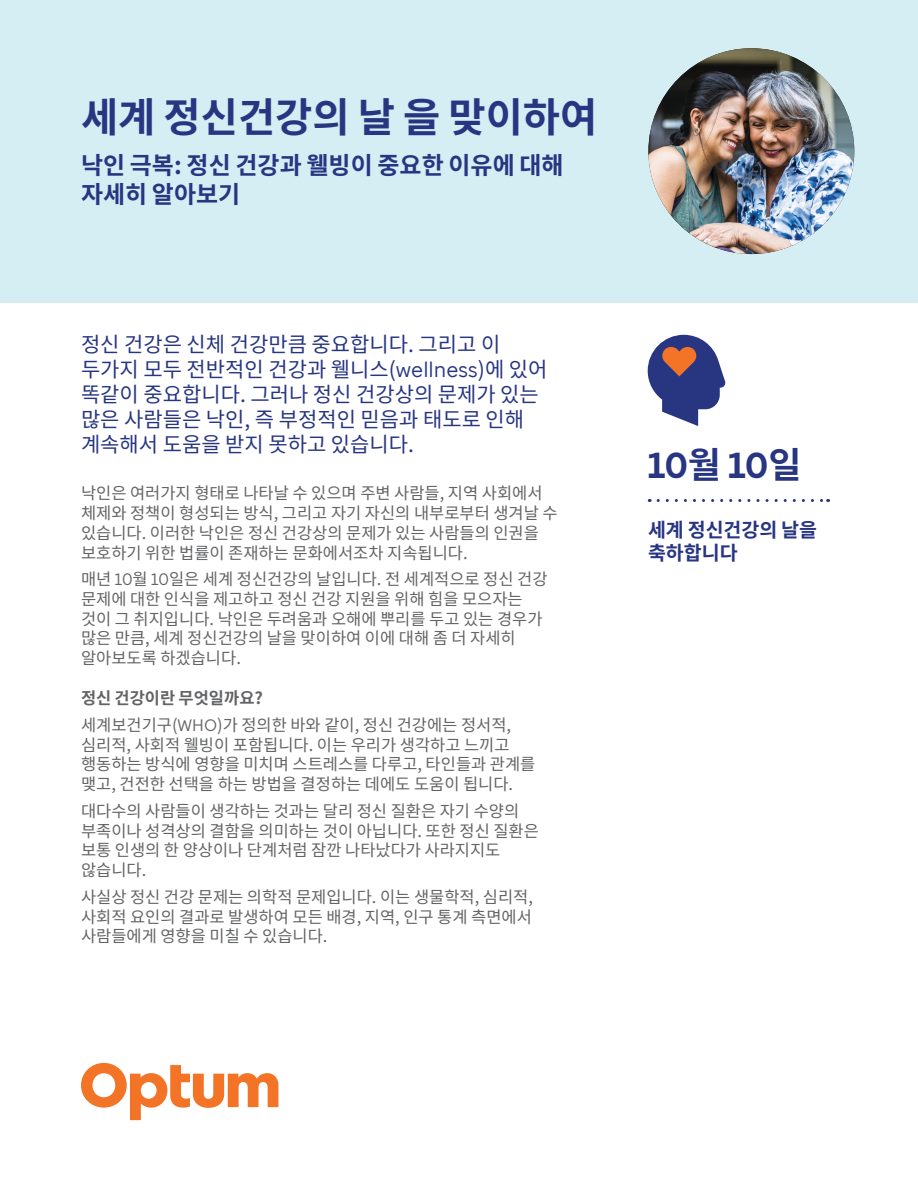
<style>
.page{position:relative;width:918px;height:1188px;background:#fff}
.page>*{position:absolute;margin:0;border:0;box-sizing:border-box;transform-origin:0 0}
.t1{font:700 40.5px "Noto Sans CJ Kkr";color:#283682}
.t2{font:700 36px "Optum Sans";color:#283682}
.t3{font:700 24px/28.8px "Noto Sans CJ Kkr";color:#283682}
.H3_Blue_Reg{font:21px/25.2px "Noto Sans CJ Kkr";color:#283682}
.t4{font:700 19.5px/23.4px "Noto Sans CJ Kkr";color:#283682}
.Body{font:16.5px/19.8px "Noto Sans CJ Kkr";color:#636466}
.H4_Gray{font:700 16.5px "Noto Sans CJ Kkr";color:#636466}
.s1{font-family:"Optum Sans"}
.s2{font-family:"Noto Sans CJ Kkr"}
</style>
<div class="page">
<svg style="left:81px;top:1063px;width:197px;height:57px"></svg>
<svg style="left:648px;top:335px;width:77px;height:91px"></svg>
<div style="left:0;top:0;width:918px;height:302px;background:#d5eef4"></div>
<svg style="left:658px;top:499px;width:171px;height:3px"></svg>
<img style="left:648px;top:48px;width:206px;height:206px;border-radius:103px">
<h1 class="t1" style="left:81px;top:94px;width:518px">세계 정신건강의 날 을 맞이하여</h1>
<h2 class="t3" style="left:81px;top:151px;width:484px">낙인 극복: 정신 건강과 웰빙이 중요한 이유에 대해 자세히 알아보기</h2>
<p class="H3_Blue_Reg" style="left:81px;top:332px;width:468px">정신 건강은 신체 건강만큼 중요합니다. 그리고 이 두가지 모두 전반적인 건강과 웰니스(<span class="s1">wellness</span>)에 있어 똑같이 중요합니다. 그러나 정신 건강상의 문제가 있는 많은 사람들은 낙인, 즉 부정적인 믿음과 태도로 인해 계속해서 도움을 받지 못하고 있습니다.</p>
<p class="Body" style="left:81px;top:484px;width:478px">낙인은 여러가지 형태로 나타날 수 있으며 주변 사람들, 지역 사회에서 체제와 정책이 형성되는 방식, 그리고 자기 자신의 내부로부터 생겨날 수 있습니다. 이러한 낙인은 정신 건강상의 문제가 있는 사람들의 인권을 보호하기 위한 법률이 존재하는 문화에서조차 지속됩니다.</p>
<p class="Body" style="left:81px;top:569px;width:468px">매년 <span class="s1">10</span>월 <span class="s1">10</span>일은 세계 정신건강의 날입니다. 전 세계적으로 정신 건강 문제에 대한 인식을 제고하고 정신 건강 지원을 위해 힘을 모으자는 것이 그 취지입니다. 낙인은 두려움과 오해에 뿌리를 두고 있는 경우가 많은 만큼, 세계 정신건강의 날을 맞이하여 이에 대해 좀 더 자세히 알아보도록 하겠습니다.</p>
<p class="H4_Gray" style="left:81px;top:689px;width:183px">정신 건강이란 무엇일까요?</p>
<p class="Body" style="left:81px;top:715px;width:456px">세계보건기구(<span class="s1">WHO</span>)가 정의한 바와 같이, 정신 건강에는 정서적, 심리적, 사회적 웰빙이 포함됩니다. 이는 우리가 생각하고 느끼고 행동하는 방식에 영향을 미치며 스트레스를 다루고, 타인들과 관계를 맺고, 건전한 선택을 하는 방법을 결정하는 데에도 도움이 됩니다.</p>
<p class="Body" style="left:81px;top:801px;width:460px">대다수의 사람들이 생각하는 것과는 달리 정신 질환은 자기 수양의 부족이나 성격상의 결함을 의미하는 것이 아닙니다. 또한 정신 질환은 보통 인생의 한 양상이나 단계처럼 잠깐 나타났다가 사라지지도 않습니다.</p>
<p class="Body" style="left:81px;top:887px;width:453px;text-align:justify">사실상 정신 건강 문제는 의학적 문제입니다. 이는 생물학적, 심리적, 사회적 요인의 결과로 발생하여 모든 배경, 지역, 인구 통계 측면에서 사람들에게 영향을 미칠 수 있습니다.</p>
<h1 class="t2" style="left:648px;top:442px;width:155px">10<span class="s2">월</span> 10<span class="s2">일</span></h1>
<h2 class="t4" style="left:648px;top:519px;width:171px">세계 정신건강의 날을 축하합니다</h2>
</div>
